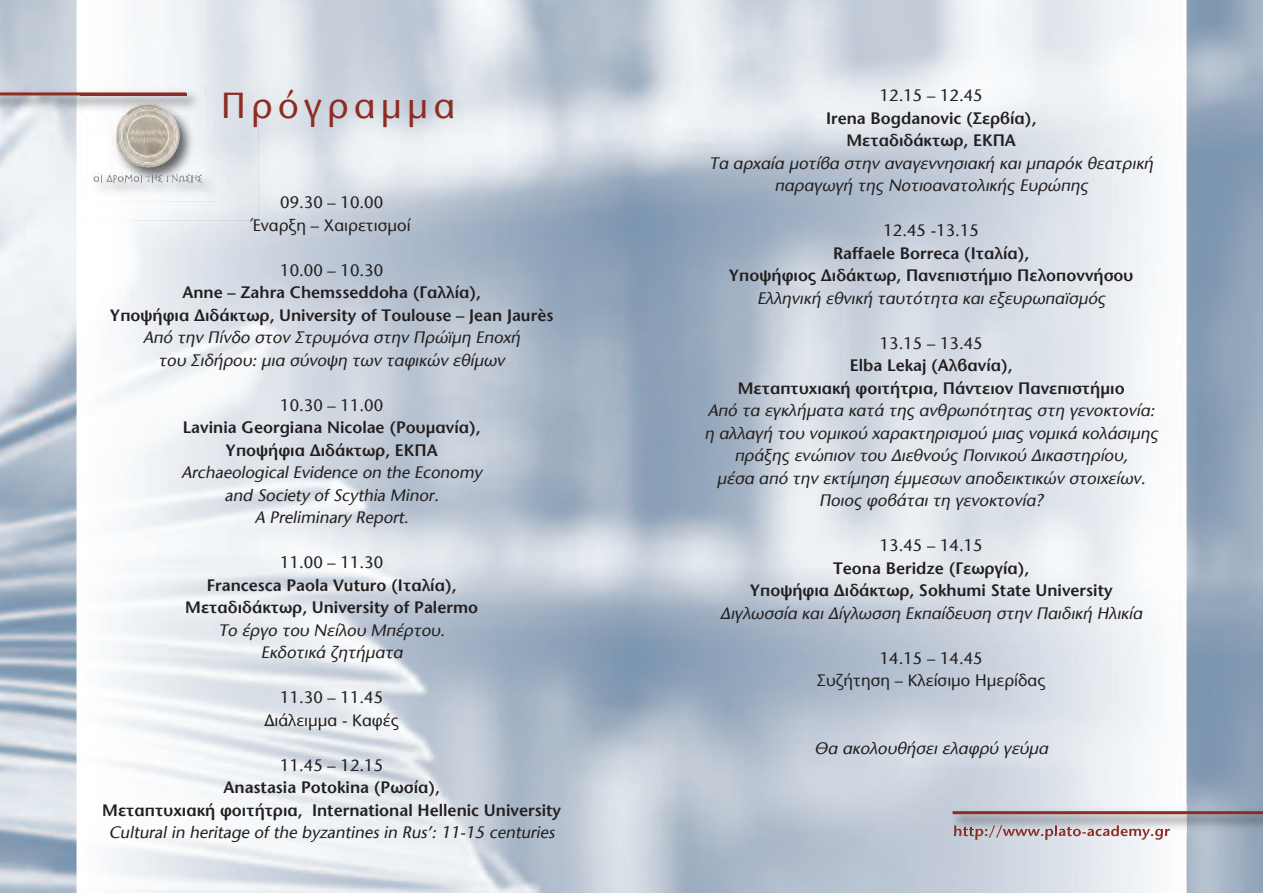
<style>
.page{position:relative;width:1263px;height:893px;background:#fff}
.page>*{position:absolute;margin:0;border:0;box-sizing:border-box;transform-origin:0 0}
.t1{font:36px "Kp Furioso Sans";letter-spacing:.15em;color:#8c2c23}
.t2{font:italic 16.5px/22.5px "Kp Furioso Sans";color:#231f20;text-align:center}
.t3{font:500 16.5px/22.5px "Kp Furioso Sans";color:#231f20;text-align:center}
.t4{font:16.5px/22.5px "Kp Furioso Sans";color:#231f20;text-align:center}
.t5{font:italic 16.5px "Kp Furioso Sans";color:#231f20}
.t6{font:500 15px "Kp Furioso Sans";letter-spacing:.01em;color:#8c2c23}
</style>
<div class="page">
<img style="left:0;top:0;width:1263px;height:893px">
<img style="left:77px;top:0;width:1109px;height:893px">
<img style="left:0;top:86px;width:205px;height:29px">
<hr style="left:0;top:92px;width:186px;height:3px;background:#8c2c23">
<img style="left:946px;top:805px;width:317px;height:28px">
<img style="left:954px;top:825px;width:86px;height:8px">
<hr style="left:952px;top:811px;width:311px;height:3px;background:#8c2c23">
<img style="left:80px;top:115px;width:179px;height:106px">
<img style="left:215px;top:93px;width:44px;height:22px">
<svg style="left:205px;top:93px;width:10px;height:7px"></svg>
<img style="left:80px;top:93px;width:125px;height:22px">
<img style="left:80px;top:93px;width:106px;height:2px">
<img style="left:86px;top:100px;width:129px;height:101px">
<h1 class="t1" style="left:221px;top:91px;width:236px">Πρόγραμμα</h1>
<p class="t4" style="left:253px;top:192px;width:159px">09.30 – 10.00<br>Έναρξη – Χαιρετισμοί</p>
<p class="t4" style="left:280px;top:260px;width:104px">10.00 – 10.30</p>
<p class="t3" style="left:110px;top:282px;width:445px">Anne – Zahra Chemsseddoha (Γαλλία),<br>Υποψήφια Διδάκτωρ, University of Toulouse – Jean Jaurès</p>
<p class="t2" style="left:143px;top:327px;width:379px">Από την Πίνδο στον Στρυμόνα στην Πρώϊμη Εποχή του Σιδήρου: μια σύνοψη των ταφικών εθίμων</p>
<p class="t4" style="left:280px;top:395px;width:104px">10.30 – 11.00</p>
<p class="t3" style="left:183px;top:417px;width:299px">Lavinia Georgiana Nicolae (Ρουμανία),<br>Υποψήφια Διδάκτωρ, ΕΚΠΑ</p>
<p class="t2" style="left:181px;top:462px;width:302px">Archaeological Evidence on the Economy and Society of Scythia Minor.<br>A Preliminary Report.</p>
<p class="t4" style="left:280px;top:552px;width:104px">11.00 – 11.30</p>
<p class="t3" style="left:185px;top:575px;width:294px">Francesca Paola Vuturo (Ιταλία),<br>Μεταδιδάκτωρ, University of Palermo</p>
<p class="t2" style="left:218px;top:620px;width:228px">Το έργο του Νείλου Μπέρτου.<br>Εκδοτικά ζητήματα</p>
<p class="t4" style="left:264px;top:687px;width:136px">11.30 – 11.45<br>Διάλειμμα - Καφές</p>
<p class="t4" style="left:280px;top:755px;width:104px">11.45 – 12.15</p>
<p class="t3" style="left:102px;top:777px;width:460px">Anastasia Potokina (Ρωσία),<br>Μεταπτυχιακή φοιτήτρια, International Hellenic University</p>
<p class="t2" style="left:109px;top:822px;width:447px">Cultural in heritage of the byzantines in Rus’: 11-15 centuries</p>
<p class="t4" style="left:880px;top:85px;width:104px">12.15 – 12.45</p>
<p class="t3" style="left:826px;top:108px;width:212px">Irena Bogdanovic (Σερβία),<br>Μεταδιδάκτωρ, ΕΚΠΑ</p>
<p class="t2" style="left:709px;top:153px;width:445px">Τα αρχαία μοτίβα στην αναγεννησιακή και μπαρόκ θεατρική παραγωγή της Νοτιοανατολικής Ευρώπης</p>
<p class="t4" style="left:883px;top:220px;width:97px">12.45 -13.15</p>
<p class="t3" style="left:729px;top:243px;width:406px">Raffaele Borreca (Ιταλία),<br>Υποψήφιος Διδάκτωρ, Πανεπιστήμιο Πελοποννήσου</p>
<p class="t2" style="left:757px;top:288px;width:350px">Ελληνική εθνική ταυτότητα και εξευρωπαϊσμός</p>
<p class="t4" style="left:880px;top:333px;width:104px">13.15 – 13.45</p>
<p class="t3" style="left:738px;top:355px;width:388px">Elba Lekaj (Αλβανία),<br>Μεταπτυχιακή φοιτήτρια, Πάντειον Πανεπιστήμιο</p>
<p class="t2" style="left:704px;top:400px;width:455px">Από τα εγκλήματα κατά της ανθρωπότητας στη γενοκτονία: η αλλαγή του νομικού χαρακτηρισμού μιας νομικά κολάσιμης πράξης ενώπιον του Διεθνούς Ποινικού Δικαστηρίου,<br>μέσα από την εκτίμηση έμμεσων αποδεικτικών στοιχείων.<br>Ποιος φοβάται τη γενοκτονία?</p>
<p class="t4" style="left:880px;top:535px;width:104px">13.45 – 14.15</p>
<p class="t3" style="left:750px;top:558px;width:364px">Teona Beridze (Γεωργία),<br>Υποψήφια Διδάκτωρ, Sokhumi State University</p>
<p class="t2" style="left:720px;top:603px;width:423px">Διγλωσσία και Δίγλωσση Εκπαίδευση στην Παιδική Ηλικία</p>
<p class="t4" style="left:817px;top:648px;width:230px">14.15 – 14.45<br>Συζήτηση – Κλείσιμο Ημερίδας</p>
<p class="t5" style="left:814px;top:742px;width:238px">Θα ακολουθήσει ελαφρύ γεύμα</p>
<p class="t6" style="left:953px;top:825px;width:218px">http://www.plato-academy.gr</p>
</div>
